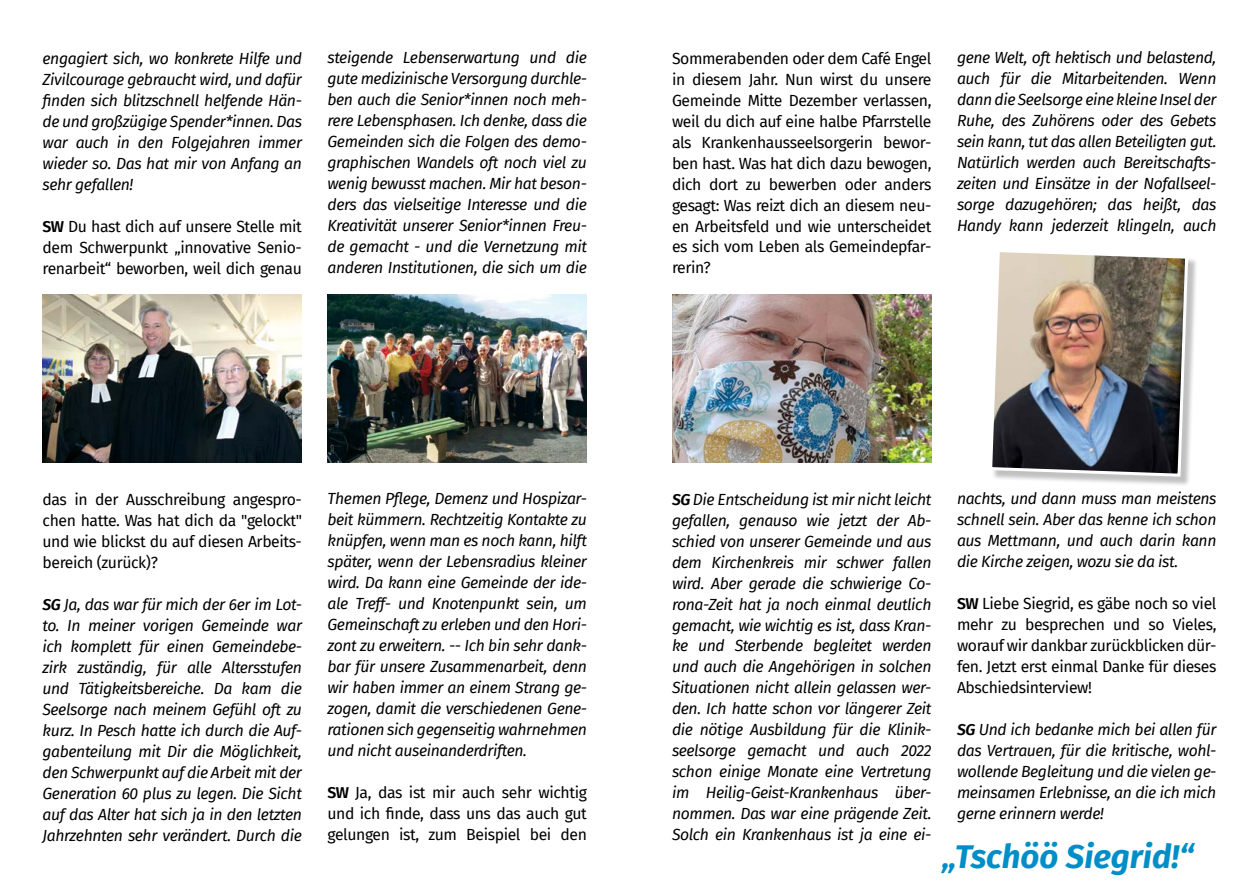
<style>
.page{position:relative;width:1259px;height:893px;background:#fff}
.page>*{position:absolute;margin:0;border:0;box-sizing:border-box;transform-origin:0 0}
.t1{font:italic 700 33px "Fira Sans";color:#008ec7}
.t2{font:italic 15.75px/21px "Fira Sans";letter-spacing:-.025em;color:#000;text-align:justify}
.t3{font:15.75px/21px "Fira Sans";letter-spacing:-.025em;color:#000;text-align:justify}
.s1{font-weight:600}
</style>
<div class="page">
<img style="left:43px;top:295px;width:259px;height:168px">
<img style="left:327px;top:295px;width:260px;height:168px">
<div style="left:991px;top:251px;width:207px;height:236px;background:#000;opacity:.25"></div>
<img style="left:991px;top:251px;width:198px;height:227px">
<img style="left:672px;top:295px;width:259px;height:168px">
<p class="t2" style="left:43px;top:47px;width:261px">engagiert sich, wo konkrete Hilfe und Zivilcourage gebraucht wird, und dafür finden sich blitzschnell helfende Hän&shy;de und großzügige Spender*innen. Das war auch in den Folgejahren immer wieder so. Das hat mir von Anfang an sehr gefallen!</p>
<p class="t3" style="left:43px;top:215px;width:261px"><span class="s1">SW</span> Du hast dich auf unsere Stelle mit dem Schwerpunkt „innovative Senio&shy;renarbeit“ beworben, weil dich genau</p>
<p class="t2" style="left:327px;top:47px;width:261px">steigende Lebenserwartung und die gute medizinische Versorgung durchle&shy;ben auch die Senior*innen noch meh&shy;rere Lebensphasen. Ich denke, dass die Gemeinden sich die Folgen des demo&shy;graphischen Wandels oft noch viel zu wenig bewusst machen. Mir hat beson&shy;ders das vielseitige Interesse und die Kreativität unserer Senior*innen Freu&shy;de gemacht - und die Vernetzung mit anderen Institutionen, die sich um die</p>
<p class="t3" style="left:672px;top:47px;width:261px">Sommerabenden oder dem Café Engel in diesem Jahr. Nun wirst du unsere Gemeinde Mitte Dezember verlassen, weil du dich auf eine halbe Pfarrstelle als Krankenhausseelsorgerin bewor&shy;ben hast. Was hat dich dazu bewogen, dich dort zu bewerben oder anders gesagt: Was reizt dich an diesem neu&shy;en Arbeitsfeld und wie unterscheidet es sich vom Leben als Gemeindepfar&shy;rerin?</p>
<p class="t2" style="left:957px;top:47px;width:261px">gene Welt, oft hektisch und belastend, auch für die Mitarbeitenden. Wenn dann die Seelsorge eine kleine Insel der Ruhe, des Zuhörens oder des Gebets sein kann, tut das allen Beteiligten gut.<br>Natürlich werden auch Bereitschafts&shy;zeiten und Einsätze in der Nofallseel&shy;sorge dazugehören; das heißt, das Handy kann jederzeit klingeln, auch</p>
<p class="t3" style="left:43px;top:488px;width:261px">das in der Ausschreibung angespro&shy;chen hatte. Was hat dich da "gelockt" und wie blickst du auf diesen Arbeits&shy;bereich (zurück)?</p>
<p class="t2" style="left:43px;top:593px;width:261px"><span class="s1">SG</span> Ja, das war für mich der 6er im Lot&shy;to. In meiner vorigen Gemeinde war ich komplett für einen Gemeindebe&shy;zirk zuständig, für alle Altersstufen und Tätigkeitsbereiche. Da kam die Seelsorge nach meinem Gefühl oft zu kurz. In Pesch hatte ich durch die Auf&shy;gabenteilung mit Dir die Möglichkeit, den Schwerpunkt auf die Arbeit mit der Generation 60 plus zu legen. Die Sicht auf das Alter hat sich ja in den letzten Jahrzehnten sehr verändert. Durch die</p>
<p class="t2" style="left:327px;top:488px;width:261px">Themen Pflege, Demenz und Hospizar&shy;beit kümmern. Rechtzeitig Kontakte zu knüpfen, wenn man es noch kann, hilft später, wenn der Lebensradius kleiner wird. Da kann eine Gemeinde der ide&shy;ale Treff- und Knotenpunkt sein, um Gemeinschaft zu erleben und den Hori&shy;zont zu erweitern. -- Ich bin sehr dank&shy;bar für unsere Zusammenarbeit, denn wir haben immer an einem Strang ge&shy;zogen, damit die verschiedenen Gene&shy;rationen sich gegenseitig wahrnehmen und nicht auseinanderdriften.</p>
<p class="t3" style="left:327px;top:782px;width:261px"><span class="s1">SW</span> Ja, das ist mir auch sehr wichtig und ich finde, dass uns das auch gut gelungen ist, zum Beispiel bei den</p>
<p class="t2" style="left:672px;top:488px;width:261px"><span class="s1">SG</span> Die Entscheidung ist mir nicht leicht gefallen, genauso wie jetzt der Ab&shy;schied von unserer Gemeinde und aus dem Kirchenkreis mir schwer fallen wird. Aber gerade die schwierige Co&shy;rona-Zeit hat ja noch einmal deutlich gemacht, wie wichtig es ist, dass Kran&shy;ke und Sterbende begleitet werden und auch die Angehörigen in solchen Situationen nicht allein gelassen wer&shy;den. Ich hatte schon vor längerer Zeit die nötige Ausbildung für die Klinik&shy;seelsorge gemacht und auch 2022 schon einige Monate eine Vertretung im Heilig-Geist-Krankenhaus über&shy;nommen. Das war eine prägende Zeit.<br>Solch ein Krankenhaus ist ja eine ei-</p>
<p class="t2" style="left:957px;top:488px;width:261px">nachts, und dann muss man meistens schnell sein. Aber das kenne ich schon aus Mettmann, und auch darin kann die Kirche zeigen, wozu sie da ist.</p>
<p class="t3" style="left:957px;top:593px;width:261px"><span class="s1">SW</span> Liebe Siegrid, es gäbe noch so viel mehr zu besprechen und so Vieles, worauf wir dankbar zurückblicken dür&shy;fen. Jetzt erst einmal Danke für dieses Abschiedsinterview!</p>
<p class="t2" style="left:957px;top:719px;width:261px"><span class="s1">SG</span> Und ich bedanke mich bei allen für das Vertrauen, für die kritische, wohl&shy;wollende Begleitung und die vielen ge&shy;meinsamen Erlebnisse, an die ich mich gerne erinnern werde!</p>
<h1 class="t1" style="left:942px;top:828px;width:253px">„Tschöö Siegrid!“</h1>
</div>
